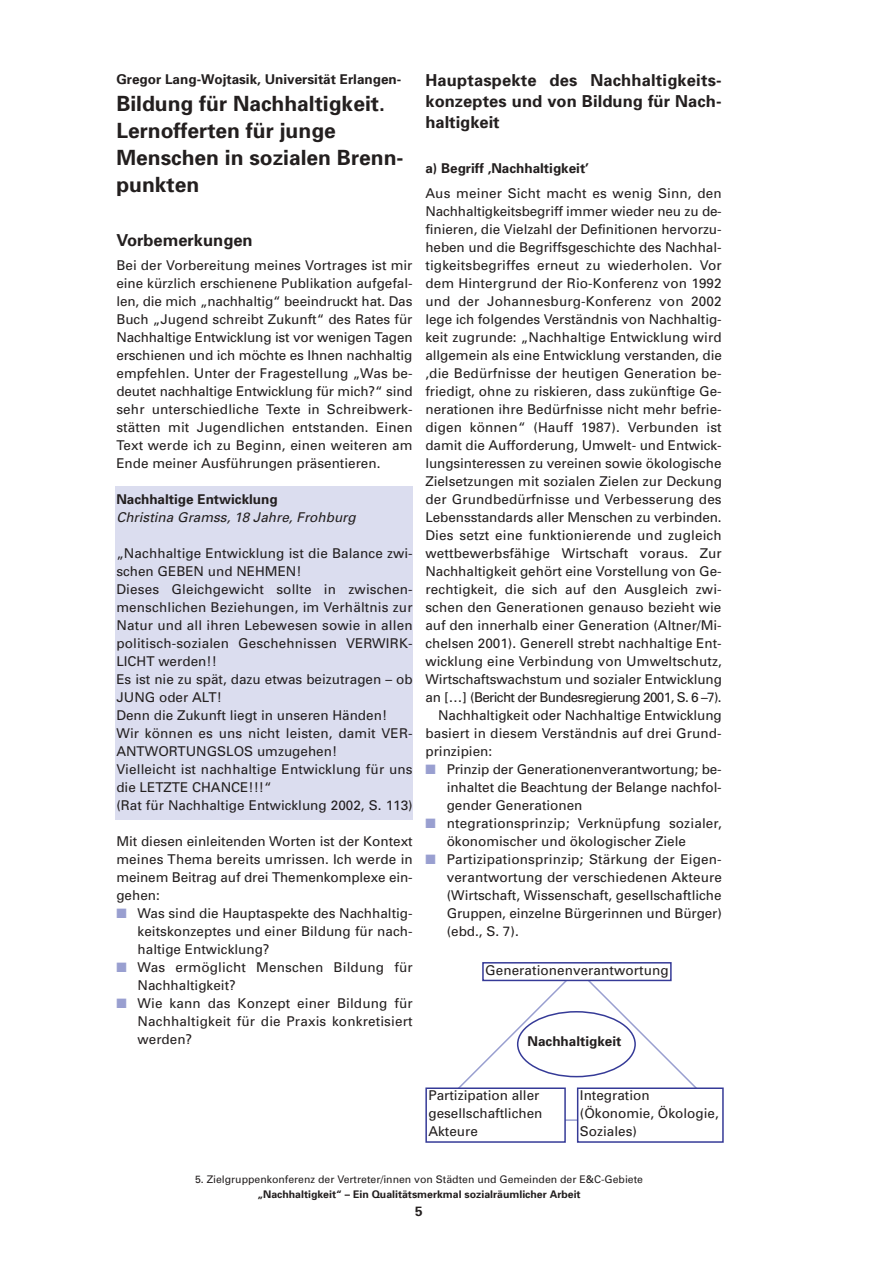
<style>
.page{position:relative;width:893px;height:1263px;background:#fff}
.page>*{position:absolute;margin:0;border:0;box-sizing:border-box;transform-origin:0 0}
.t1{font:700 21px/27px "Univers";color:#231f1f}
.t2{font:700 16.5px/21px "Univers";letter-spacing:.005em;color:#231f1f;text-align:justify}
.t3{font:13.5px/18px "Univers";color:#231f1f;text-align:justify}
.t4{font:700 13.5px "Univers";color:#231f1f}
.t5{font:13.5px "Univers";letter-spacing:-.05em;color:#231f1f}
.t6{font:italic 13.5px "Univers";color:#231f1f}
.t7{font:10.5px "Univers";color:#231f1f}
.t8{font:700 10.5px "Univers";color:#231f1f}
.s1{color:#999fd0}
</style>
<div class="page">
<div style="left:115px;top:486px;width:297px;height:334px;background:#dbddef"></div>
<svg style="left:439px;top:970px;width:285px;height:147px"></svg>
<hr style="left:446px;top:1119px;width:258px;height:2px;background:#999fd0">
<div style="left:483px;top:963px;width:188px;height:17px;background:#fff"></div>
<div style="left:482px;top:962px;width:189px;height:19px;border:2px solid #353a97"></div>
<div style="left:577px;top:1088px;width:146px;height:54px;background:#fff"></div>
<div style="left:577px;top:1088px;width:146px;height:55px;border:2px solid #353a97"></div>
<div style="left:426px;top:1088px;width:139px;height:54px;background:#fff"></div>
<div style="left:425px;top:1088px;width:141px;height:55px;border:2px solid #353a97"></div>
<p class="t4" style="left:116px;top:74px;width:286px">Gregor Lang-Wojtasik, Universität Erlangen-</p>
<h1 class="t1" style="left:116px;top:91px;width:288px">Bildung für Nachhaltigkeit.<br>Lernofferten für junge<br>Menschen in sozialen Brenn&shy;punkten</h1>
<p class="t2" style="left:116px;top:231px;width:138px">Vorbemerkungen</p>
<p class="t3" style="left:116px;top:257px;width:298px">Bei der Vorbereitung meines Vortrages ist mir eine kürzlich erschienene Publikation aufgefal&shy;len, die mich „nachhaltig“ beeindruckt hat. Das Buch „Jugend schreibt Zukunft“ des Rates für Nachhaltige Entwicklung ist vor wenigen Tagen erschienen und ich möchte es Ihnen nachhaltig empfehlen. Unter der Fragestellung „Was be&shy;deutet nachhaltige Entwicklung für mich?“ sind sehr unterschiedliche Texte in Schreibwerk&shy;stätten mit Jugendlichen entstanden. Einen Text werde ich zu Beginn, einen weiteren am Ende meiner Ausführungen präsentieren.</p>
<p class="t4" style="left:116px;top:494px;width:163px">Nachhaltige Entwicklung</p>
<p class="t6" style="left:116px;top:512px;width:241px">Christina Gramss, 18 Jahre, Frohburg</p>
<p class="t3" style="left:116px;top:545px;width:298px;text-align:left">„Nachhaltige Entwicklung ist die Balance zwi&shy;schen GEBEN und NEHMEN!<br>Dieses Gleichgewicht sollte in zwischen&shy;menschlichen Beziehungen, im Verhältnis zur Natur und all ihren Lebewesen sowie in allen politisch-sozialen Geschehnissen VERWIRK-LICHT werden!!<br>Es ist nie zu spät, dazu etwas beizutragen – ob JUNG oder ALT!<br>Denn die Zukunft liegt in unseren Händen!<br>Wir können es uns nicht leisten, damit VER-ANTWORTUNGSLOS umzugehen!<br>Vielleicht ist nachhaltige Entwicklung für uns die LETZTE CHANCE!!!“<br>(Rat für Nachhaltige Entwicklung 2002, S. 113)</p>
<p class="t3" style="left:116px;top:833px;width:298px">Mit diesen einleitenden Worten ist der Kontext meines Thema bereits umrissen. Ich werde in meinem Beitrag auf drei Themenkomplexe ein&shy;gehen:</p>
<p class="t3" style="left:138px;top:905px;width:276px;text-indent:-21px"><span class="s1">■</span> Was sind die Hauptaspekte des Nachhaltig&shy;keitskonzeptes und einer Bildung für nach&shy;haltige Entwicklung?</p>
<p class="t3" style="left:138px;top:959px;width:276px;text-indent:-21px"><span class="s1">■</span> Was ermöglicht Menschen Bildung für<br>Nachhaltigkeit?</p>
<p class="t3" style="left:138px;top:995px;width:276px;text-indent:-21px"><span class="s1">■</span> Wie kann das Konzept einer Bildung für Nachhaltigkeit für die Praxis konkretisiert werden?</p>
<p class="t2" style="left:425px;top:71px;width:298px">Hauptaspekte des Nachhaltigkeits&shy;konzeptes und von Bildung für Nach&shy;haltigkeit</p>
<p class="t4" style="left:425px;top:163px;width:165px">a) Begriff ‚Nachhaltigkeit’</p>
<p class="t3" style="left:425px;top:185px;width:298px">Aus meiner Sicht macht es wenig Sinn, den</p>
<p class="t3" style="left:425px;top:203px;width:298px">Nachhaltigkeitsbegriff immer wieder neu zu de-</p>
<p class="t3" style="left:425px;top:221px;width:298px">finieren, die Vielzahl der Definitionen hervorzu-</p>
<p class="t3" style="left:425px;top:239px;width:298px">heben und die Begriffsgeschichte des Nachhal-</p>
<p class="t3" style="left:425px;top:257px;width:298px">tigkeitsbegriffes erneut zu wiederholen. Vor</p>
<p class="t3" style="left:425px;top:275px;width:298px">dem Hintergrund der Rio-Konferenz von 1992</p>
<p class="t3" style="left:425px;top:293px;width:298px">und der Johannesburg-Konferenz von 2002</p>
<p class="t3" style="left:425px;top:311px;width:298px">lege ich folgendes Verständnis von Nachhaltig-</p>
<p class="t3" style="left:425px;top:329px;width:298px">keit zugrunde: „Nachhaltige Entwicklung wird</p>
<p class="t3" style="left:425px;top:347px;width:298px">allgemein als eine Entwicklung verstanden, die</p>
<p class="t3" style="left:425px;top:365px;width:298px">‚die Bedürfnisse der heutigen Generation be-</p>
<p class="t3" style="left:425px;top:383px;width:298px">friedigt, ohne zu riskieren, dass zukünftige Ge-</p>
<p class="t3" style="left:425px;top:401px;width:298px">nerationen ihre Bedürfnisse nicht mehr befrie-</p>
<p class="t3" style="left:425px;top:419px;width:298px">digen können“ (Hauff 1987). Verbunden ist</p>
<p class="t3" style="left:425px;top:437px;width:298px">damit die Aufforderung, Umwelt- und Entwick-</p>
<p class="t3" style="left:425px;top:455px;width:298px">lungsinteressen zu vereinen sowie ökologische</p>
<p class="t3" style="left:425px;top:473px;width:298px">Zielsetzungen mit sozialen Zielen zur Deckung</p>
<p class="t3" style="left:425px;top:491px;width:298px">der Grundbedürfnisse und Verbesserung des</p>
<p class="t3" style="left:425px;top:509px;width:298px">Lebensstandards aller Menschen zu verbinden.</p>
<p class="t3" style="left:425px;top:527px;width:298px">Dies setzt eine funktionierende und zugleich</p>
<p class="t3" style="left:425px;top:545px;width:298px">wettbewerbsfähige Wirtschaft voraus. Zur</p>
<p class="t3" style="left:425px;top:563px;width:298px">Nachhaltigkeit gehört eine Vorstellung von Ge-</p>
<p class="t3" style="left:425px;top:581px;width:298px">rechtigkeit, die sich auf den Ausgleich zwi-</p>
<p class="t3" style="left:425px;top:599px;width:297px">schen den Generationen genauso bezieht wie</p>
<p class="t3" style="left:425px;top:617px;width:298px">auf den innerhalb einer Generation (Altner/Mi-</p>
<p class="t3" style="left:425px;top:635px;width:298px">chelsen 2001). Generell strebt nachhaltige Ent-</p>
<p class="t3" style="left:425px;top:653px;width:298px">wicklung eine Verbindung von Umweltschutz,</p>
<p class="t3" style="left:425px;top:671px;width:298px">Wirtschaftswachstum und sozialer Entwicklung</p>
<p class="t5" style="left:425px;top:692px;width:298px">an […] (Bericht der Bundesregierung 2001, S. 6 –7).</p>
<p class="t3" style="left:438px;top:707px;width:285px">Nachhaltigkeit oder Nachhaltige Entwicklung</p>
<p class="t3" style="left:425px;top:725px;width:298px">basiert in diesem Verständnis auf drei Grund-</p>
<p class="t3" style="left:425px;top:743px;width:68px">prinzipien:</p>
<p class="t3" style="left:446px;top:761px;width:276px;text-indent:-21px"><span class="s1">■</span> Prinzip der Generationenverantwortung; be&shy;inhaltet die Beachtung der Belange nachfol&shy;gender Generationen</p>
<p class="t3" style="left:446px;top:815px;width:276px;text-indent:-21px"><span class="s1">■</span> ntegrationsprinzip; Verknüpfung sozialer, ökonomischer und ökologischer Ziele</p>
<p class="t3" style="left:446px;top:851px;width:277px;text-indent:-21px"><span class="s1">■</span> Partizipationsprinzip; Stärkung der Eigen&shy;verantwortung der verschiedenen Akteure (Wirtschaft, Wissenschaft, gesellschaftliche Gruppen, einzelne Bürgerinnen und Bürger) (ebd., S. 7).</p>
<p class="t3" style="left:485px;top:962px;width:185px">Generationenverantwortung</p>
<p class="t4" style="left:527px;top:1036px;width:95px">Nachhaltigkeit</p>
<p class="t3" style="left:428px;top:1088px;width:115px;text-align:left">Partizipation aller gesellschaftlichen<br>Akteure</p>
<p class="t3" style="left:580px;top:1088px;width:140px;text-align:left">Integration (Ökonomie, Ökologie,<br>Soziales)</p>
<p class="t7" style="left:195px;top:1175px;width:449px">5. Zielgruppenkonferenz der Vertreter/innen von Städten und Gemeinden der E&amp;C-Gebiete</p>
<p class="t8" style="left:257px;top:1190px;width:325px">„Nachhaltigkeit“ – Ein Qualitätsmerkmal sozialräumlicher Arbeit</p>
<p class="t4" style="left:415px;top:1206px;width:9px">5</p>
</div>
